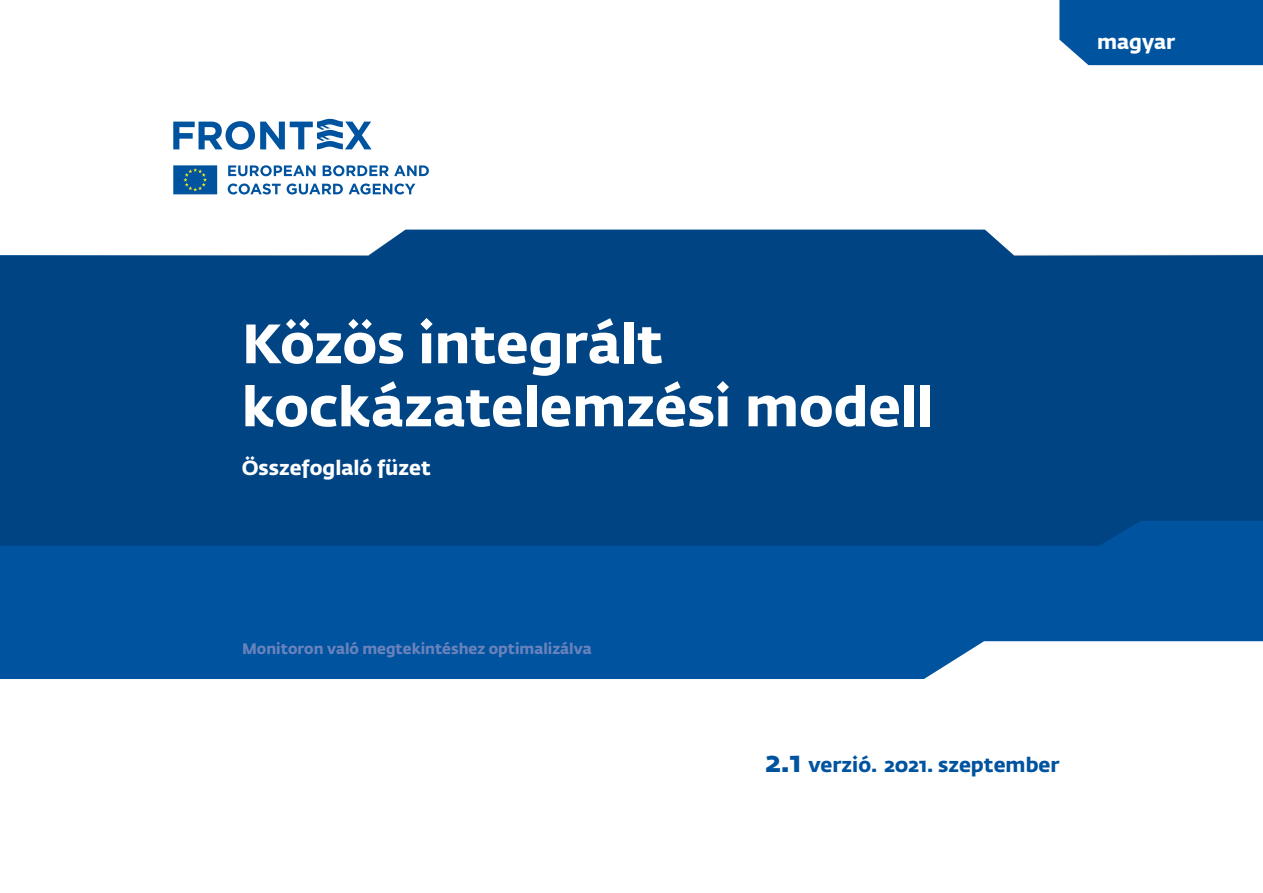
<style>
.page{position:relative;width:1263px;height:893px;background:#fff}
.page>*{position:absolute;margin:0;border:0;box-sizing:border-box;transform-origin:0 0}
.t1{font:700 54.75px/63px "Fedra Sans Pro";color:#fff}
.t2{font:700 20.25px "Fedra Sans Pro";color:#00539f}
.t3{font:700 20.25px "Fedra Sans Pro";color:#fff}
.t4{font:700 15px "Fedra Sans Pro";color:#6a82bc}
.s1{font-size:29.25px}
</style>
<div class="page">
<div style="left:1059px;top:0;width:204px;height:65px;background:#00539f"></div>
<svg style="left:0;top:546px;width:1263px;height:133px;background:#115ea5"></svg>
<div style="left:0;top:230px;width:1263px;height:316px;background:#004484"></div>
<svg style="left:173px;top:119px;width:199px;height:31px"></svg>
<svg style="left:173px;top:165px;width:45px;height:30px"></svg>
<svg style="left:228px;top:165px;width:88px;height:11px"></svg>
<svg style="left:323px;top:165px;width:106px;height:11px"></svg>
<svg style="left:228px;top:183px;width:53px;height:11px"></svg>
<svg style="left:287px;top:183px;width:56px;height:11px"></svg>
<svg style="left:349px;top:183px;width:66px;height:11px"></svg>
<svg style="left:173px;top:165px;width:44px;height:29px"></svg>
<h2 class="t3" style="left:1097px;top:25px;width:80px">magyar</h2>
<h1 class="t1" style="left:242px;top:308px;width:693px">Közös integrált kockázatelemzési modell</h1>
<h2 class="t3" style="left:242px;top:452px;width:191px">Összefoglaló füzet</h2>
<p class="t4" style="left:242px;top:636px;width:351px">Monitoron való megtekintéshez optimalizálva</p>
<h2 class="t2" style="left:765px;top:748px;width:296px"><span class="s1">2.1</span> verzió. 2021. szeptember</h2>
</div>
